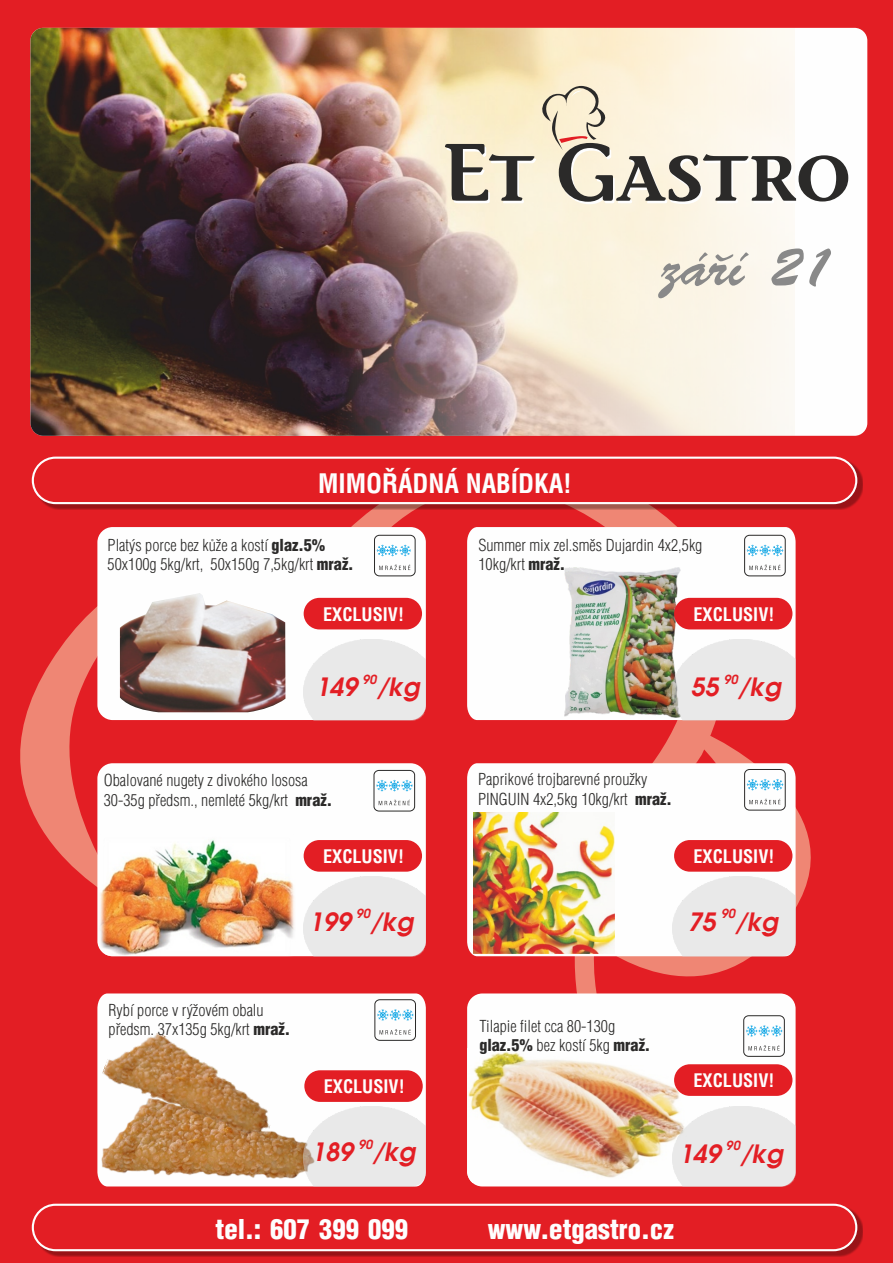
<style>
.page{position:relative;width:893px;height:1263px;background:#e31e24}
.page>*{position:absolute;margin:0;border:0;box-sizing:border-box;transform-origin:0 0}
.t1{font:56.1px "Banff";color:#898989}
.t2{font:900 26.7px "Switzerland Cond";color:#fefefe}
.t3{font:700 26.25px "Switzerland Condensed";color:#fefefe}
.t4{font:italic 700 25.05px "Avalon";color:#e31e24}
.t5{font:700 18.15px "Switzerland Condensed";color:#fefefe}
.t6{font:300 16.05px/19.6px "Switzerland Cond";color:#2b2a29}
.t7{font:italic 700 12.6px "Avalon";color:#e31e24}
.s1{font-weight:900}
</style>
<div class="page">
<svg style="left:20px;top:409px;width:848px;height:593px"></svg>
<div style="left:35px;top:460px;width:828px;height:49px;background:#2b2a29;opacity:.39"></div>
<div style="left:32px;top:457px;width:825px;height:47px;background:#e31e24;border:2px solid #fefefe;border-radius:23px"></div>
<div style="left:97px;top:527px;width:329px;height:193px;background:#fefefe;border-radius:15px"></div>
<img style="left:120px;top:593px;width:165px;height:119px">
<img style="left:303px;top:640px;width:123px;height:80px">
<div style="left:374px;top:535px;width:41px;height:41px;background:#fefefe;border:1px solid #2b2a29;border-radius:5px"></div>
<svg style="left:377px;top:545px;width:34px;height:11px"></svg>
<svg style="left:379px;top:565px;width:31px;height:5px"></svg>
<div style="left:467px;top:527px;width:329px;height:193px;background:#fefefe"></div>
<img style="left:565px;top:568px;width:116px;height:149px">
<div style="left:744px;top:535px;width:41px;height:41px;background:#fefefe;border:1px solid #2b2a29;border-radius:5px"></div>
<svg style="left:747px;top:545px;width:36px;height:11px"></svg>
<svg style="left:749px;top:565px;width:31px;height:5px"></svg>
<img style="left:673px;top:640px;width:123px;height:80px">
<div style="left:467px;top:763px;width:329px;height:193px;background:#fefefe"></div>
<img style="left:474px;top:813px;width:140px;height:140px">
<div style="left:744px;top:769px;width:41px;height:41px;background:#fefefe;border:1px solid #2b2a29;border-radius:5px"></div>
<svg style="left:747px;top:779px;width:36px;height:11px"></svg>
<svg style="left:749px;top:799px;width:31px;height:5px"></svg>
<div style="left:674px;top:840px;width:118px;height:32px;background:#e31e24;border-radius:16px"></div>
<img style="left:673px;top:876px;width:123px;height:80px">
<div style="left:97px;top:763px;width:329px;height:193px;background:#fefefe;border-radius:15px"></div>
<img style="left:97px;top:832px;width:197px;height:124px">
<div style="left:374px;top:770px;width:41px;height:41px;background:#fefefe;border:1px solid #2b2a29;border-radius:5px"></div>
<svg style="left:376px;top:780px;width:37px;height:11px"></svg>
<svg style="left:379px;top:800px;width:31px;height:5px"></svg>
<div style="left:304px;top:840px;width:118px;height:32px;background:#e31e24;border-radius:16px"></div>
<img style="left:303px;top:876px;width:123px;height:80px">
<div style="left:97px;top:993px;width:329px;height:193px;background:#fefefe"></div>
<img style="left:101px;top:1099px;width:213px;height:79px">
<img style="left:99px;top:1021px;width:187px;height:120px">
<div style="left:375px;top:999px;width:41px;height:41px;background:#fefefe;border:1px solid #2b2a29;border-radius:5px"></div>
<svg style="left:377px;top:1009px;width:37px;height:12px"></svg>
<svg style="left:380px;top:1029px;width:31px;height:5px"></svg>
<div style="left:304px;top:1070px;width:119px;height:32px;background:#e31e24;border-radius:16px"></div>
<img style="left:303px;top:1106px;width:123px;height:80px">
<div style="left:674px;top:598px;width:118px;height:31px;background:#e31e24;border-radius:16px"></div>
<div style="left:304px;top:598px;width:118px;height:31px;background:#e31e24;border-radius:16px"></div>
<div style="left:467px;top:993px;width:329px;height:193px;background:#fefefe;border-radius:15px"></div>
<img style="left:467px;top:1052px;width:219px;height:131px">
<div style="left:744px;top:1015px;width:40px;height:41px;background:#fefefe;border:1px solid #2b2a29;border-radius:5px"></div>
<svg style="left:746px;top:1025px;width:36px;height:12px"></svg>
<svg style="left:748px;top:1045px;width:31px;height:5px"></svg>
<img style="left:673px;top:1106px;width:123px;height:80px">
<div style="left:674px;top:1064px;width:118px;height:32px;background:#e31e24;border-radius:16px"></div>
<div style="left:30px;top:28px;width:837px;height:408px;background:#fefefe;border-radius:13px"></div>
<img style="left:30px;top:28px;width:765px;height:408px">
<svg style="left:445px;top:82px;width:404px;height:122px"></svg>
<div style="left:35px;top:1207px;width:828px;height:49px;background:#2b2a29;opacity:.39"></div>
<div style="left:32px;top:1204px;width:825px;height:47px;background:#e31e24;border:2px solid #fefefe;border-radius:23px"></div>
<h3 class="t3" style="left:318px;top:472px;width:255px">MIMOŘÁDNÁ NABÍDKA!</h3>
<h1 class="t1" style="left:662px;top:244px;width:172px">září 21</h1>
<p class="t6" style="left:108px;top:536px;width:247px">Platýs porce bez kůže a kostí <span class="s1">glaz.5%<br></span>50x100g 5kg/krt, 50x150g 7,5kg/krt <span class="s1">mraž.</span></p>
<p class="t6" style="left:478px;top:536px;width:225px">Summer mix zel.směs Dujardin 4x2,5kg<br>10kg/krt <span class="s1">mraž.</span></p>
<p class="t5" style="left:323px;top:606px;width:82px">EXCLUSIV!</p>
<p class="t5" style="left:693px;top:606px;width:82px">EXCLUSIV!</p>
<p class="t7" style="left:363px;top:674px;width:16px">90</p>
<h3 class="t4" style="left:315px;top:677px;width:105px">149 /kg</h3>
<p class="t7" style="left:724px;top:674px;width:16px">90</p>
<h3 class="t4" style="left:691px;top:677px;width:91px">55 /kg</h3>
<p class="t6" style="left:104px;top:771px;width:230px">Obalované nugety z divokého lososa<br>30-35g předsm., nemleté 5kg/krt <span class="s1">mraž.</span></p>
<p class="t5" style="left:323px;top:848px;width:82px">EXCLUSIV!</p>
<p class="t6" style="left:478px;top:771px;width:195px">Paprikové trojbarevné proužky<br>PINGUIN 4x2,5kg 10kg/krt <span class="s1">mraž.</span></p>
<p class="t5" style="left:693px;top:848px;width:82px">EXCLUSIV!</p>
<p class="t7" style="left:356px;top:908px;width:16px">90</p>
<h3 class="t4" style="left:309px;top:911px;width:105px">199 /kg</h3>
<p class="t7" style="left:721px;top:908px;width:16px">90</p>
<h3 class="t4" style="left:688px;top:911px;width:91px">75 /kg</h3>
<p class="t6" style="left:109px;top:1001px;width:183px">Rybí porce v rýžovém obalu předsm. 37x135g 5kg/krt <span class="s1">mraž.</span></p>
<p class="t5" style="left:324px;top:1078px;width:82px">EXCLUSIV!</p>
<p class="t7" style="left:358px;top:1139px;width:16px">90</p>
<h3 class="t4" style="left:311px;top:1142px;width:105px">189 /kg</h3>
<p class="t6" style="left:479px;top:1017px;width:172px">Tilapie filet cca 80-130g <span class="s1">glaz.5%</span> bez kostí 5kg <span class="s1">mraž.</span></p>
<p class="t5" style="left:693px;top:1072px;width:82px">EXCLUSIV!</p>
<p class="t7" style="left:726px;top:1140px;width:16px">90</p>
<h3 class="t4" style="left:679px;top:1143px;width:105px">149 /kg</h3>
<h2 class="t2" style="left:215px;top:1217px;width:194px">tel.: 607 399 099</h2>
<h2 class="t2" style="left:488px;top:1217px;width:187px">www.etgastro.cz</h2>
</div>
